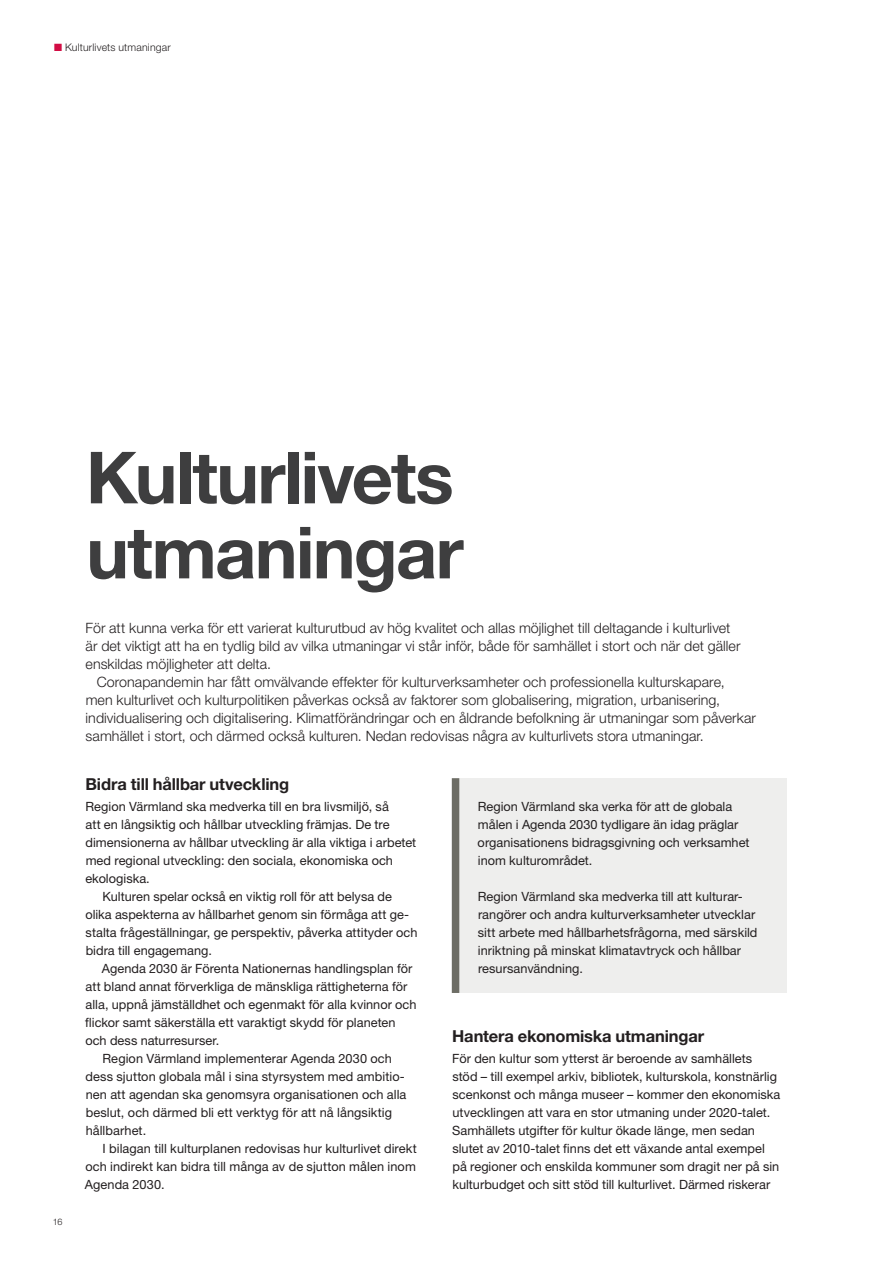
<style>
.page{position:relative;width:893px;height:1263px;background:#fff}
.page>*{position:absolute;margin:0;border:0;box-sizing:border-box;transform-origin:0 0}
.t1{font:700 72px/75px "Helvetica Neue LT Pro";letter-spacing:-.025em;color:#3e3e3f}
.t2{font:700 16.5px "Helvetica Neue LT Pro";letter-spacing:-.01em;color:#231f20}
.t3{font:300 14.25px/18px "Helvetica Neue LT Pro";letter-spacing:.005em;color:#231f20}
.t4{font:12.75px/18px "Helvetica Neue LT Pro";color:#231f20}
.t5{font:300 10.5px "Helvetica Neue LT Pro";letter-spacing:.02em;color:#231f20}
.t6{font:300 9px "Helvetica Neue LT Pro";color:#231f20}
.s1{color:#d20d44}
</style>
<div class="page">
<div style="left:452px;top:778px;width:335px;height:215px;background:#eeeeed"></div>
<div style="left:452px;top:778px;width:7px;height:215px;background:#6d6d65"></div>
<p class="t5" style="left:54px;top:40px;width:118px"><span class="s1">■</span> Kulturlivets utmaningar</p>
<p class="t6" style="left:53px;top:1216px;width:11px">16</p>
<h1 class="t1" style="left:86px;top:439px;width:379px">Kulturlivets utmaningar</h1>
<p class="t3" style="left:86px;top:618px;width:657px">För att kunna verka för ett varierat kulturutbud av hög kvalitet och allas möjlighet till deltagande i kulturlivet är det viktigt att ha en tydlig bild av vilka utmaningar vi står inför, både för samhället i stort och när det gäller enskildas möjligheter att delta.</p>
<p class="t3" style="left:86px;top:672px;width:672px;text-indent:11px">Coronapandemin har fått omvälvande effekter för kulturverksamheter och professionella kulturskapare,<br>men kulturlivet och kulturpolitiken påverkas också av faktorer som globalisering, migration, urbanisering, individualisering och digitalisering. Klimatförändringar och en åldrande befolkning är utmaningar som påverkar samhället i stort, och därmed också kulturen. Nedan redovisas några av kulturlivets stora utmaningar.</p>
<p class="t2" style="left:85px;top:773px;width:205px">Bidra till hållbar utveckling</p>
<p class="t4" style="left:86px;top:797px;width:305px">Region Värmland ska medverka till en bra livsmiljö, så</p>
<p class="t4" style="left:86px;top:815px;width:306px">att en långsiktig och hållbar utveckling främjas. De tre</p>
<p class="t4" style="left:86px;top:833px;width:332px">dimensionerna av hållbar utveckling är alla viktiga i arbetet</p>
<p class="t4" style="left:86px;top:851px;width:309px">med regional utveckling: den sociala, ekonomiska och</p>
<p class="t4" style="left:85px;top:869px;width:66px">ekologiska.</p>
<p class="t4" style="left:103px;top:887px;width:291px">Kulturen spelar också en viktig roll för att belysa de</p>
<p class="t4" style="left:85px;top:905px;width:325px">olika aspekterna av hållbarhet genom sin förmåga att ge-</p>
<p class="t4" style="left:86px;top:923px;width:333px">stalta frågeställningar, ge perspektiv, påverka attityder och</p>
<p class="t4" style="left:86px;top:941px;width:128px">bidra till engagemang.</p>
<p class="t4" style="left:102px;top:959px;width:312px">Agenda 2030 är Förenta Nationernas handlingsplan för</p>
<p class="t4" style="left:86px;top:977px;width:323px">att bland annat förverkliga de mänskliga rättigheterna för</p>
<p class="t4" style="left:86px;top:995px;width:333px">alla, uppnå jämställdhet och egenmakt för alla kvinnor och</p>
<p class="t4" style="left:85px;top:1013px;width:312px">flickor samt säkerställa ett varaktigt skydd för planeten</p>
<p class="t4" style="left:85px;top:1031px;width:136px">och dess naturresurser.</p>
<p class="t4" style="left:103px;top:1049px;width:291px">Region Värmland implementerar Agenda 2030 och</p>
<p class="t4" style="left:86px;top:1067px;width:321px">dess sjutton globala mål i sina styrsystem med ambitio-</p>
<p class="t4" style="left:86px;top:1085px;width:322px">nen att agendan ska genomsyra organisationen och alla</p>
<p class="t4" style="left:86px;top:1103px;width:308px">beslut, och därmed bli ett verktyg för att nå långsiktig</p>
<p class="t4" style="left:86px;top:1121px;width:62px">hållbarhet.</p>
<p class="t4" style="left:102px;top:1139px;width:316px">I bilagan till kulturplanen redovisas hur kulturlivet direkt</p>
<p class="t4" style="left:85px;top:1157px;width:332px">och indirekt kan bidra till många av de sjutton målen inom</p>
<p class="t4" style="left:85px;top:1175px;width:81px">Agenda 2030.</p>
<p class="t4" style="left:478px;top:797px;width:273px">Region Värmland ska verka för att de globala målen i Agenda 2030 tydligare än idag präglar organisationens bidragsgivning och verksamhet inom kulturområdet.</p>
<p class="t4" style="left:478px;top:887px;width:281px">Region Värmland ska medverka till att kulturar&shy;rangörer och andra kulturverksamheter utvecklar sitt arbete med hållbarhetsfrågorna, med särskild inriktning på minskat klimatavtryck och hållbar resursanvändning.</p>
<p class="t2" style="left:452px;top:1025px;width:253px">Hantera ekonomiska utmaningar</p>
<p class="t4" style="left:452px;top:1049px;width:330px">För den kultur som ytterst är beroende av samhällets<br>stöd – till exempel arkiv, bibliotek, kulturskola, konstnärlig scenkonst och många museer – kommer den ekonomiska utvecklingen att vara en stor utmaning under 2020-talet.<br>Samhällets utgifter för kultur ökade länge, men sedan slutet av 2010-talet finns det ett växande antal exempel på regioner och enskilda kommuner som dragit ner på sin kulturbudget och sitt stöd till kulturlivet. Därmed riskerar</p>
</div>
